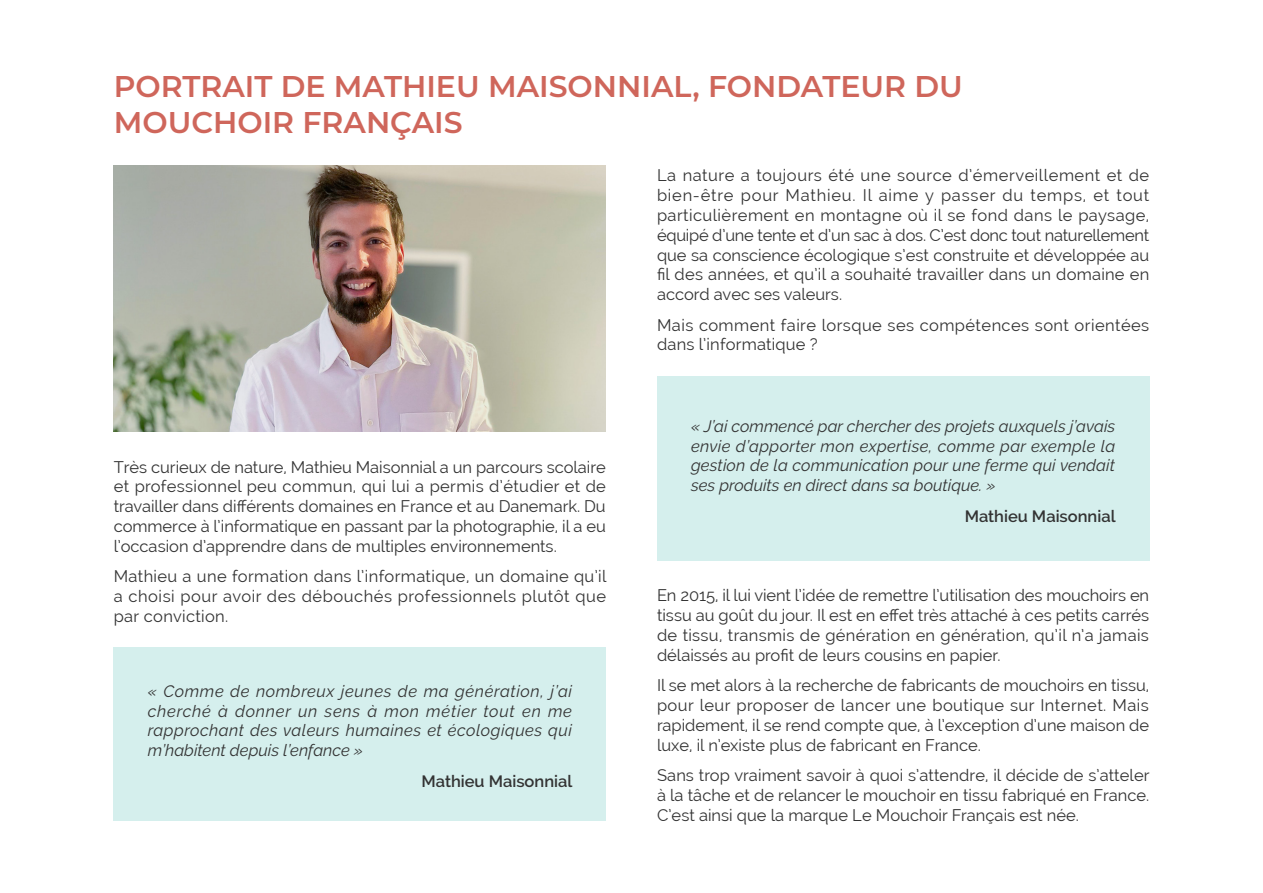
<style>
.page{position:relative;width:1263px;height:893px;background:#fff}
.page>*{position:absolute;margin:0;border:0;box-sizing:border-box;transform-origin:0 0}
.Pages_-_Titre_1{font:600 30px/36px "Montserrat";color:#cf665b}
.Pages_-_Paragraphe{font:16.5px/19.8px "Raleway";color:#333;text-align:justify}
.Pages_-_Citations{font:italic 16.5px/19.8px "Raleway";color:#333;text-align:justify}
.Pages_-_Paragraphe-2{font:16.5px/19.8px "Raleway";letter-spacing:.025em;color:#333}
.Pages_-_Paragraphe-3{font:600 16.5px "Raleway";color:#333}
</style>
<div class="page">
<img style="left:114px;top:166px;width:492px;height:265px">
<div style="left:657px;top:376px;width:492px;height:185px;background:#d5efed"></div>
<div style="left:114px;top:647px;width:492px;height:174px;background:#d5efed"></div>
<p class="Pages_-_Titre_1" style="left:114px;top:67px;width:850px">PORTRAIT DE MATHIEU MAISONNIAL, FONDATEUR DU<br>MOUCHOIR FRANÇAIS</p>
<p class="Pages_-_Paragraphe" style="left:114px;top:457px;width:494px">Très curieux de nature, Mathieu Maisonnial a un parcours scolaire et professionnel peu commun, qui lui a permis d’étudier et de travailler dans différents domaines en France et au Danemark. Du commerce à l’informatique en passant par la photographie, il a eu l’occasion d’apprendre dans de multiples environnements.</p>
<p class="Pages_-_Paragraphe" style="left:114px;top:566px;width:494px">Mathieu a une formation dans l’informatique, un domaine qu’il a choisi pour avoir des débouchés professionnels plutôt que par conviction.</p>
<p class="Pages_-_Citations" style="left:148px;top:681px;width:426px">« Comme de nombreux jeunes de ma génération, j’ai cherché à donner un sens à mon métier tout en me rapprochant des valeurs humaines et écologiques qui m’habitent depuis l’enfance »</p>
<p class="Pages_-_Paragraphe-3" style="left:421px;top:771px;width:152px">Mathieu Maisonnial</p>
<p class="Pages_-_Paragraphe" style="left:657px;top:166px;width:494px">La nature a toujours été une source d’émerveillement et de bien-être pour Mathieu. Il aime y passer du temps, et tout particulièrement en montagne où il se fond dans le paysage, équipé d’une tente et d’un sac à dos. C’est donc tout naturellement que sa conscience écologique s’est construite et développée au fil des années, et qu’il a souhaité travailler dans un domaine en accord avec ses valeurs.</p>
<p class="Pages_-_Paragraphe-2" style="left:657px;top:315px;width:494px">Mais comment faire lorsque ses compétences sont orientées dans l’informatique ?</p>
<p class="Pages_-_Citations" style="left:691px;top:416px;width:426px">« J’ai commencé par chercher des projets auxquels j’avais envie d’apporter mon expertise, comme par exemple la gestion de la communication pour une ferme qui vendait ses produits en direct dans sa boutique. »</p>
<p class="Pages_-_Paragraphe-3" style="left:965px;top:506px;width:152px">Mathieu Maisonnial</p>
<p class="Pages_-_Paragraphe" style="left:657px;top:586px;width:494px">En 2015, il lui vient l’idée de remettre l’utilisation des mouchoirs en tissu au goût du jour. Il est en effet très attaché à ces petits carrés de tissu, transmis de génération en génération, qu’il n’a jamais délaissés au profit de leurs cousins en papier.</p>
<p class="Pages_-_Paragraphe" style="left:657px;top:675px;width:494px">Il se met alors à la recherche de fabricants de mouchoirs en tissu, pour leur proposer de lancer une boutique sur Internet. Mais rapidement, il se rend compte que, à l’exception d’une maison de luxe, il n’existe plus de fabricant en France.</p>
<p class="Pages_-_Paragraphe" style="left:657px;top:765px;width:494px">Sans trop vraiment savoir à quoi s’attendre, il décide de s’atteler à la tâche et de relancer le mouchoir en tissu fabriqué en France.<br>C’est ainsi que la marque Le Mouchoir Français est née.</p>
</div>
